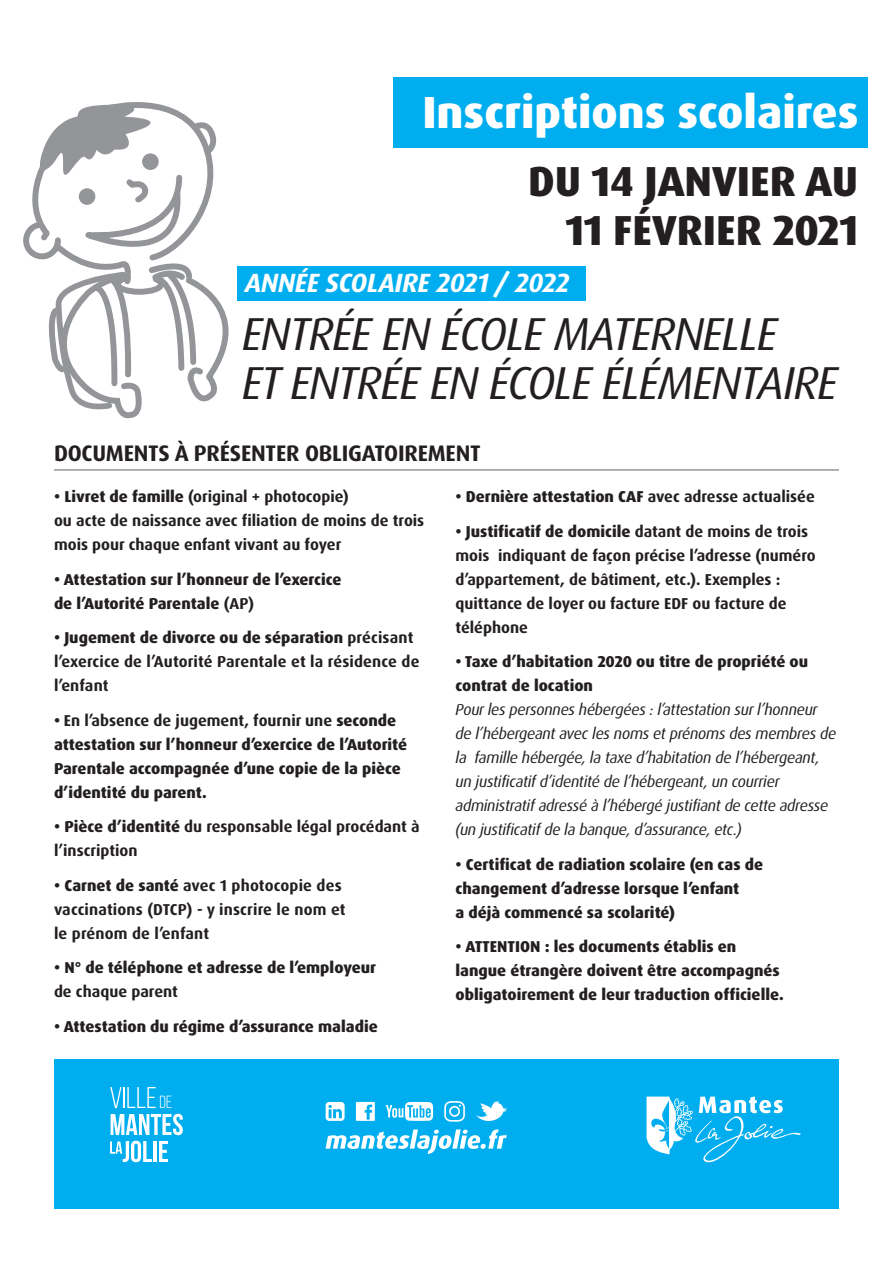
<style>
.page{position:relative;width:893px;height:1263px;background:#fff}
.page>*{position:absolute;margin:0;border:0;box-sizing:border-box;transform-origin:0 0}
.t1{font:italic 46.2px/49.5px "Dax Pro";letter-spacing:-.03em;color:#231f20}
.t2{font:800 45px "Dax Pro";color:#fff}
.t3{font:800 42px/49.5px "Dax Pro";color:#231f20;text-align:right}
.t4{font:italic 700 26.4px "Dax Pro";letter-spacing:-.01em;color:#fff}
.t5{font:700 22.5px "Dax Pro";letter-spacing:-.01em;color:#231f20}
.t6{font:700 15.75px/24px "Dax Pro";color:#231f20}
.t7{font:800 15.75px/24px "Dax Pro";color:#231f20}
.t8{font:italic 15.75px/24px "Dax Pro";letter-spacing:-.02em;color:#231f20}
.s1{font-weight:800}
.s2{font-weight:700}
</style>
<div class="page">
<div style="left:393px;top:78px;width:474px;height:70px;background:#00aeef"></div>
<svg style="left:23px;top:102px;width:206px;height:317px"></svg>
<hr style="left:54px;top:469px;width:785px;height:2px;background:#939598">
<div style="left:237px;top:266px;width:349px;height:35px;background:#00aeef"></div>
<div style="left:54px;top:1059px;width:785px;height:150px;background:#00aeef"></div>
<svg style="left:647px;top:1096px;width:154px;height:66px"></svg>
<svg style="left:110px;top:1087px;width:61px;height:21px"></svg>
<svg style="left:111px;top:1114px;width:72px;height:21px"></svg>
<svg style="left:110px;top:1141px;width:42px;height:21px"></svg>
<hr style="left:153px;top:1141px;width:4px;height:21px;background:#fff">
<svg style="left:159px;top:1141px;width:9px;height:21px"></svg>
<svg style="left:356px;top:1102px;width:19px;height:19px"></svg>
<svg style="left:386px;top:1102px;width:47px;height:19px"></svg>
<svg style="left:326px;top:1102px;width:19px;height:19px"></svg>
<svg style="left:444px;top:1101px;width:21px;height:20px"></svg>
<svg style="left:326px;top:1129px;width:181px;height:25px"></svg>
<svg style="left:476px;top:1101px;width:31px;height:20px"></svg>
<h2 class="t2" style="left:422px;top:84px;width:438px">Inscriptions scolaires</h2>
<h3 class="t3" style="left:528px;top:157px;width:332px">DU 14 JANVIER AU<br>11 FÉVRIER 2021</h3>
<h3 class="t4" style="left:245px;top:266px;width:326px">ANNÉE SCOLAIRE 2021 / 2022</h3>
<h1 class="t1" style="left:242px;top:309px;width:597px">ENTRÉE EN ÉCOLE MATERNELLE<br>ET ENTRÉE EN ÉCOLE ÉLÉMENTAIRE</h1>
<h3 class="t5" style="left:54px;top:439px;width:428px">DOCUMENTS À PRÉSENTER OBLIGATOIREMENT</h3>
<p class="t6" style="left:54px;top:485px;width:372px">• <span class="s1">Livret de famille</span> (original + photocopie)<br>ou acte de naissance avec filiation de moins de trois mois pour chaque enfant vivant au foyer</p>
<p class="t7" style="left:54px;top:567px;width:289px"><span class="s2">•</span> Attestation sur l’honneur de l’exercice de l’Autorité Parentale <span class="s2">(AP)</span></p>
<p class="t6" style="left:54px;top:626px;width:367px">• <span class="s1">Jugement de divorce ou de séparation</span> précisant l’exercice de l’Autorité Parentale et la résidence de l’enfant</p>
<p class="t7" style="left:54px;top:708px;width:355px"><span class="s2">• En l’absence de jugement, fournir une</span> seconde attestation sur l’honneur d’exercice de l’Autorité Parentale accompagnée d’une copie de la pièce d’identité du parent.</p>
<p class="t6" style="left:54px;top:815px;width:367px">• <span class="s1">Pièce d’identité</span> du responsable légal procédant à l’inscription</p>
<p class="t6" style="left:54px;top:873px;width:293px">• <span class="s1">Carnet de santé</span> avec 1 photocopie des vaccinations (DTCP) - y inscrire le nom et le prénom de l’enfant</p>
<p class="t7" style="left:54px;top:956px;width:324px"><span class="s2">•</span> N° de téléphone et adresse de l’employeur <span class="s2">de chaque parent</span></p>
<p class="t7" style="left:54px;top:1014px;width:325px"><span class="s2">•</span> Attestation du régime d’assurance maladie</p>
<p class="t6" style="left:455px;top:485px;width:361px">• <span class="s1">Dernière attestation CAF</span> avec adresse actualisée</p>
<p class="t6" style="left:455px;top:519px;width:362px">• <span class="s1">Justificatif de domicile</span> datant de moins de trois mois indiquant de façon précise l’adresse (numéro d’appartement, de bâtiment, etc.). Exemples : quittance de loyer ou facture EDF ou facture de téléphone</p>
<p class="t7" style="left:455px;top:650px;width:354px"><span class="s2">•</span> Taxe d’habitation 2020 ou titre de propriété ou contrat de location</p>
<p class="t8" style="left:455px;top:698px;width:382px">Pour les personnes hébergées : l’attestation sur l’honneur de l’hébergeant avec les noms et prénoms des membres de la famille hébergée, la taxe d’habitation de l’hébergeant, un justificatif d’identité de l’hébergeant, un courrier administratif adressé à l’hébergé justifiant de cette adresse (un justificatif de la banque, d’assurance, etc.)</p>
<p class="t7" style="left:455px;top:852px;width:309px"><span class="s2">•</span> Certificat de radiation scolaire (en cas de changement d’adresse lorsque l’enfant<br>a déjà commencé sa scolarité)</p>
<p class="t7" style="left:455px;top:935px;width:330px"><span class="s2">•</span> ATTENTION : les documents établis en langue étrangère doivent être accompagnés obligatoirement de leur traduction officielle.</p>
</div>
